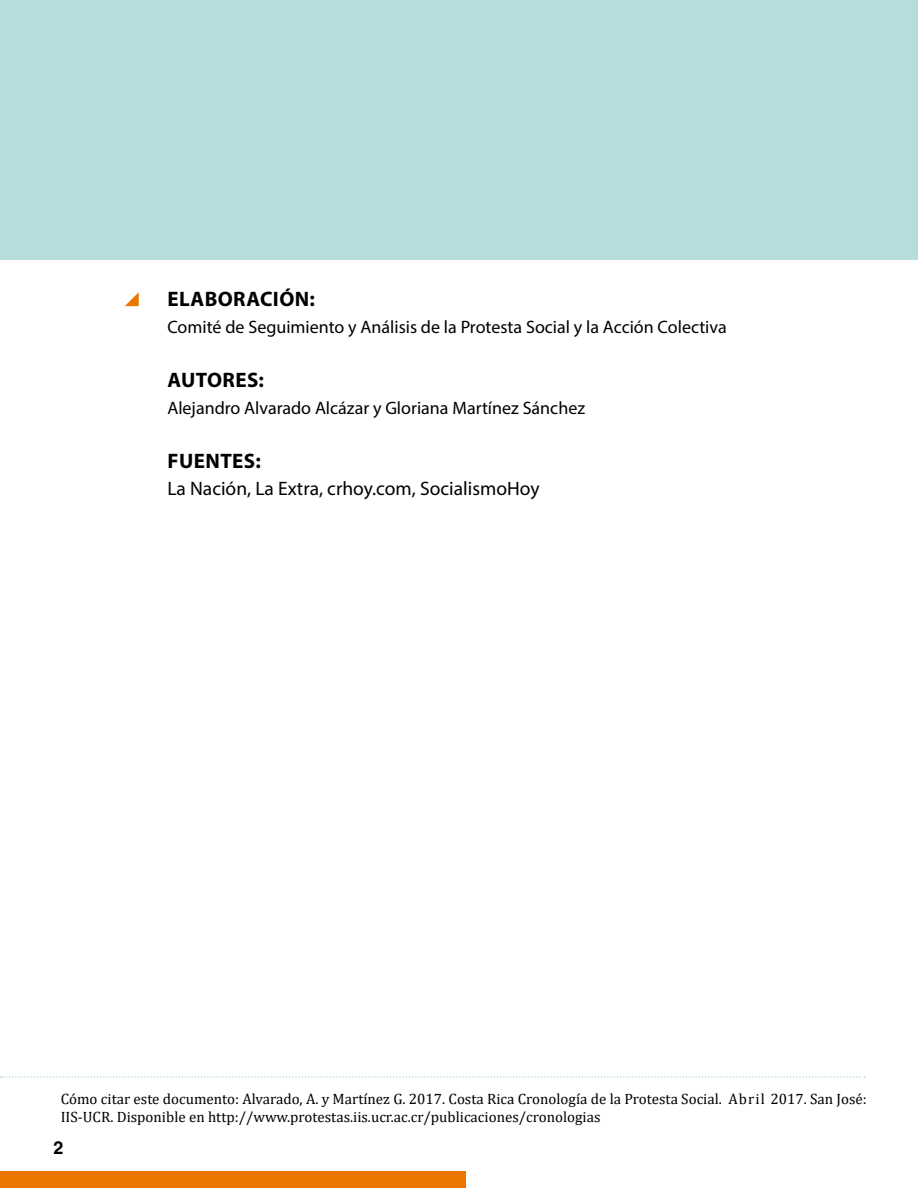
<style>
.page{position:relative;width:918px;height:1188px;background:#fff}
.page>*{position:absolute;margin:0;border:0;box-sizing:border-box;transform-origin:0 0}
.t1{font:700 21px "Myriad Pro";letter-spacing:.02em;color:#000}
.t2{font:19.5px "Myriad Pro";color:#000}
.t3{font:18px "Myriad Pro";color:#000}
.t4{font:700 18px "Helvetica LT Std";color:#000}
.t5{font:15px/18px "Cambria";color:#000}
</style>
<div class="page">
<div style="left:0;top:1171px;width:465px;height:17px;background:#ec7500"></div>
<svg style="left:0;top:1076px;width:865px;height:2px"></svg>
<div style="left:0;top:0;width:918px;height:259px;background:#b7dcdc"></div>
<svg style="left:125px;top:292px;width:14px;height:14px"></svg>
<h1 class="t1" style="left:168px;top:286px;width:149px">ELABORACIÓN:</h1>
<p class="t3" style="left:167px;top:316px;width:561px">Comité de Seguimiento y Análisis de la Protesta Social y la Acción Colectiva</p>
<h1 class="t1" style="left:168px;top:367px;width:98px">AUTORES:</h1>
<p class="t3" style="left:167px;top:397px;width:419px">Alejandro Alvarado Alcázar y Gloriana Martínez Sánchez</p>
<h1 class="t1" style="left:168px;top:448px;width:95px">FUENTES:</h1>
<h2 class="t2" style="left:167px;top:477px;width:374px">La Nación, La Extra, crhoy.com, SocialismoHoy</h2>
<p class="t5" style="left:61px;top:1090px;width:808px">Cómo citar este documento: Alvarado, A. y Martínez G. 2017. Costa Rica Cronología de la Protesta Social. Abril 2017. San José:<br>IIS-UCR. Disponible en http://www.protestas.iis.ucr.ac.cr/publicaciones/cronologias</p>
<p class="t4" style="left:53px;top:1137px;width:12px">2</p>
</div>
